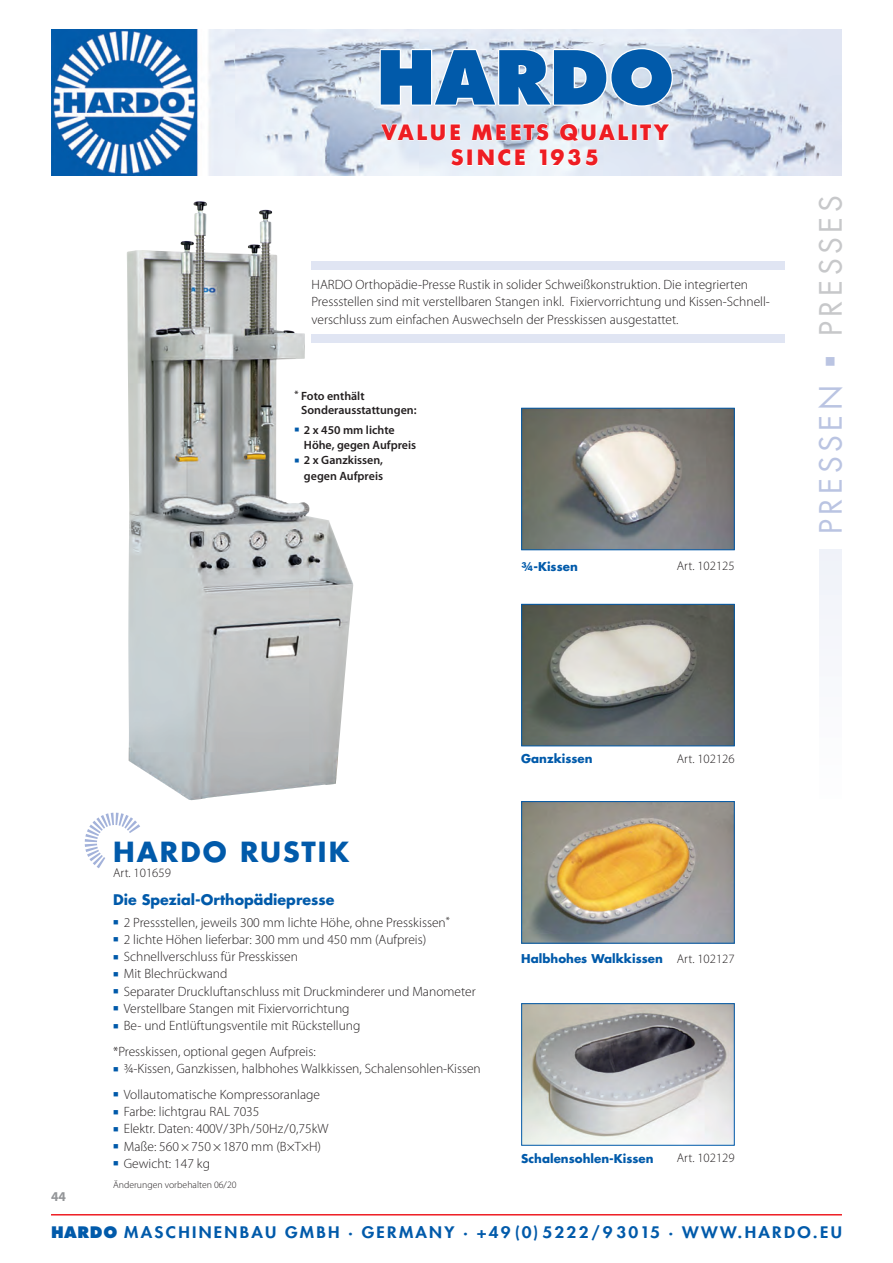
<style>
.page{position:relative;width:893px;height:1263px;background:#fff}
.page>*{position:absolute;margin:0;border:0;box-sizing:border-box;transform-origin:0 0}
.t1{font:800 72.15px "Futura Std";color:#015aaa}
.t2{font:30px "Futura Std";letter-spacing:.15em;color:#bac4e2}
.NEU_Headline_Versali{font:700 27px "Futura Std";letter-spacing:.075em;color:#015aaa}
.t3{font:700 21.9px/25.7px "Futura BQ";letter-spacing:.11em;color:#ee1d23;text-align:center}
.t4{font:800 15.45px "Futura Std";letter-spacing:.135em;color:#015aaa;scale:1.1 1}
.Neu_Headline_III{font:700 14.25px "Futura Std";color:#015aaa}
.NEU_Fließ_Bullets{font:300 13.5px "Myriad Pro";color:#231f20}
.NEU_Fließ{font:300 13.5px/17.2px "Myriad Pro";color:#231f20}
.t5{font:700 13.5px "Myriad Pro";color:#939598}
.ArtNr{font:300 12.75px "Myriad Pro";color:#231f20}
.NEU_Fließ_Bullets-2{font:600 12px/15.3px "Myriad Pro";color:#231f20}
.Neu_Headline_III-2{font:600 12px/14.7px "Myriad Pro";color:#231f20}
.NEU_Sublines{font:700 11.85px "Futura Std";color:#015aaa}
.NEU_Unterzeile{font:300 9.75px "Myriad Pro";color:#231f20}
.s1{color:#015aaa}
.s2{color:#c7c8ca}
.s3{font-style:inherit}
</style>
<div class="page">
<img style="left:523px;top:803px;width:210px;height:138px">
<div style="left:521px;top:801px;width:214px;height:142px;border:1px solid #015aaa"></div>
<img style="left:523px;top:1005px;width:210px;height:139px">
<div style="left:521px;top:1003px;width:214px;height:143px;border:1px solid #015aaa"></div>
<img style="left:523px;top:410px;width:210px;height:138px">
<div style="left:521px;top:408px;width:214px;height:142px;border:1px solid #015aaa"></div>
<img style="left:523px;top:606px;width:210px;height:138px">
<div style="left:521px;top:604px;width:214px;height:142px;border:1px solid #015aaa"></div>
<svg style="left:85px;top:813px;width:55px;height:55px"></svg>
<div style="left:311px;top:261px;width:474px;height:9px;background:#e0e5f3"></div>
<div style="left:311px;top:334px;width:474px;height:8px;background:#e0e5f3"></div>
<img style="left:127px;top:202px;width:226px;height:598px">
<img style="left:51px;top:30px;width:791px;height:145px">
<svg style="left:378px;top:47px;width:296px;height:61px"></svg>
<svg style="left:380px;top:123px;width:82px;height:18px"></svg>
<svg style="left:471px;top:123px;width:79px;height:18px"></svg>
<svg style="left:559px;top:122px;width:70px;height:20px"></svg>
<div style="left:632px;top:124px;width:5px;height:16px;border:1px solid #fff"></div>
<svg style="left:639px;top:123px;width:32px;height:18px"></svg>
<svg style="left:450px;top:148px;width:14px;height:19px"></svg>
<div style="left:467px;top:149px;width:6px;height:17px;border:1px solid #fff"></div>
<svg style="left:477px;top:148px;width:49px;height:195px"></svg>
<svg style="left:539px;top:148px;width:60px;height:19px"></svg>
<hr style="left:51px;top:1214px;width:791px;height:1px;background:#ee1d23">
<div style="left:819px;top:550px;width:23px;height:259px;background:#f7f9fc"></div>
<h1 class="t1" style="left:376px;top:32px;width:299px">HARDO</h1>
<h3 class="t3" style="left:381px;top:119px;width:289px">VALUE MEETS QUALITY<br>SINCE 1935</h3>
<p class="NEU_Fließ" style="left:311px;top:276px;width:460px">HARDO Orthopädie-Presse Rustik in solider Schweißkonstruktion. Die integrierten<br>Pressstellen sind mit verstellbaren Stangen inkl. Fixiervorrichtung und Kissen-Schnell&shy;verschluss zum einfachen Auswechseln der Presskissen ausgestattet.</p>
<p class="Neu_Headline_III-2" style="left:301px;top:388px;width:117px;text-indent:-7px"><sup>*</sup> Foto enthält<br>Sonderausstattungen:</p>
<p class="NEU_Fließ_Bullets-2" style="left:304px;top:422px;width:114px;text-indent:-9px"><span class="s1">■</span> 2 x 450 mm lichte<br>Höhe, gegen Aufpreis</p>
<p class="NEU_Fließ_Bullets-2" style="left:294px;top:453px;width:90px;text-align:right"><span class="s1">■</span> 2 x Ganzkissen, gegen Aufpreis</p>
<p class="NEU_Sublines" style="left:521px;top:558px;width:58px">¾-Kissen</p>
<p class="ArtNr" style="left:677px;top:559px;width:59px">Art. 102125</p>
<h2 class="t2" style="left:812px;top:534px;width:340px;rotate:-90deg">PRESSEN ■ <span class="s2">PRESSES</span></h2>
<p class="t5" style="left:51px;top:1189px;width:16px">44</p>
<p class="NEU_Headline_Versali" style="left:113px;top:834px;width:237px">HARDO RUSTIK</p>
<p class="ArtNr" style="left:113px;top:866px;width:59px">Art. 101659</p>
<p class="Neu_Headline_III" style="left:113px;top:890px;width:223px">Die Spezial-Orthopädiepresse</p>
<p class="NEU_Fließ_Bullets" style="left:113px;top:914px;width:338px"><span class="s1">■</span> 2 Pressstellen, jeweils 300 mm lichte Höhe, ohne Presskissen<sup>*</sup></p>
<p class="NEU_Fließ_Bullets" style="left:113px;top:932px;width:315px"><span class="s1">■</span> 2 lichte Höhen lieferbar: 300 mm und 450 mm (Aufpreis)</p>
<p class="NEU_Fließ_Bullets" style="left:113px;top:949px;width:186px"><span class="s1">■</span> Schnellverschluss für Presskissen</p>
<p class="NEU_Fließ_Bullets" style="left:113px;top:966px;width:116px"><span class="s1">■</span> Mit Blechrückwand</p>
<p class="NEU_Fließ_Bullets" style="left:113px;top:983px;width:364px"><span class="s1">■</span> Separater Druckluftanschluss mit Druckminderer und Manometer</p>
<p class="NEU_Fließ_Bullets" style="left:113px;top:1001px;width:238px"><span class="s1">■</span> Verstellbare Stangen mit Fixiervorrichtung</p>
<p class="NEU_Fließ_Bullets" style="left:113px;top:1018px;width:249px"><span class="s1">■</span> Be- und Entlüftungsventile mit Rückstellung</p>
<p class="NEU_Fließ" style="left:113px;top:1043px;width:204px">*Presskissen, optional gegen Aufpreis:</p>
<p class="NEU_Fließ_Bullets" style="left:113px;top:1061px;width:369px"><span class="s1">■</span> ¾-Kissen, Ganzkissen, halbhohes Walkkissen, Schalensohlen-Kissen</p>
<p class="NEU_Fließ_Bullets" style="left:113px;top:1087px;width:209px"><span class="s1">■</span> Vollautomatische Kompressoranlage</p>
<p class="NEU_Fließ_Bullets" style="left:113px;top:1104px;width:148px"><span class="s1">■</span> Farbe: lichtgrau RAL 7035</p>
<p class="NEU_Fließ_Bullets" style="left:113px;top:1121px;width:217px"><span class="s1">■</span> Elektr. Daten: 400V/3Ph/50Hz/0,75kW</p>
<p class="NEU_Fließ_Bullets" style="left:113px;top:1138px;width:210px"><span class="s1">■</span> Maße: 560 × 750 × 1870 mm (B×T×H)</p>
<p class="NEU_Fließ_Bullets" style="left:113px;top:1156px;width:98px"><span class="s1">■</span> Gewicht: 147 kg</p>
<p class="NEU_Unterzeile" style="left:113px;top:1179px;width:125px">Änderungen vorbehalten 06/20</p>
<p class="NEU_Sublines" style="left:521px;top:751px;width:73px">Ganzkissen</p>
<p class="ArtNr" style="left:677px;top:752px;width:59px">Art. 102126</p>
<p class="NEU_Sublines" style="left:521px;top:951px;width:143px">Halbhohes Walkkissen</p>
<p class="ArtNr" style="left:677px;top:952px;width:59px">Art. 102127</p>
<p class="NEU_Sublines" style="left:521px;top:1150px;width:134px">Schalensohlen-Kissen</p>
<p class="ArtNr" style="left:677px;top:1151px;width:59px">Art. 102129</p>
<p class="t4" style="left:51px;top:1222px;width:720px"><span class="s3">HARDO</span> MASCHINENBAU GMBH · GERMANY · +49(0)5222/93015 · WWW.HARDO.EU</p>
</div>
